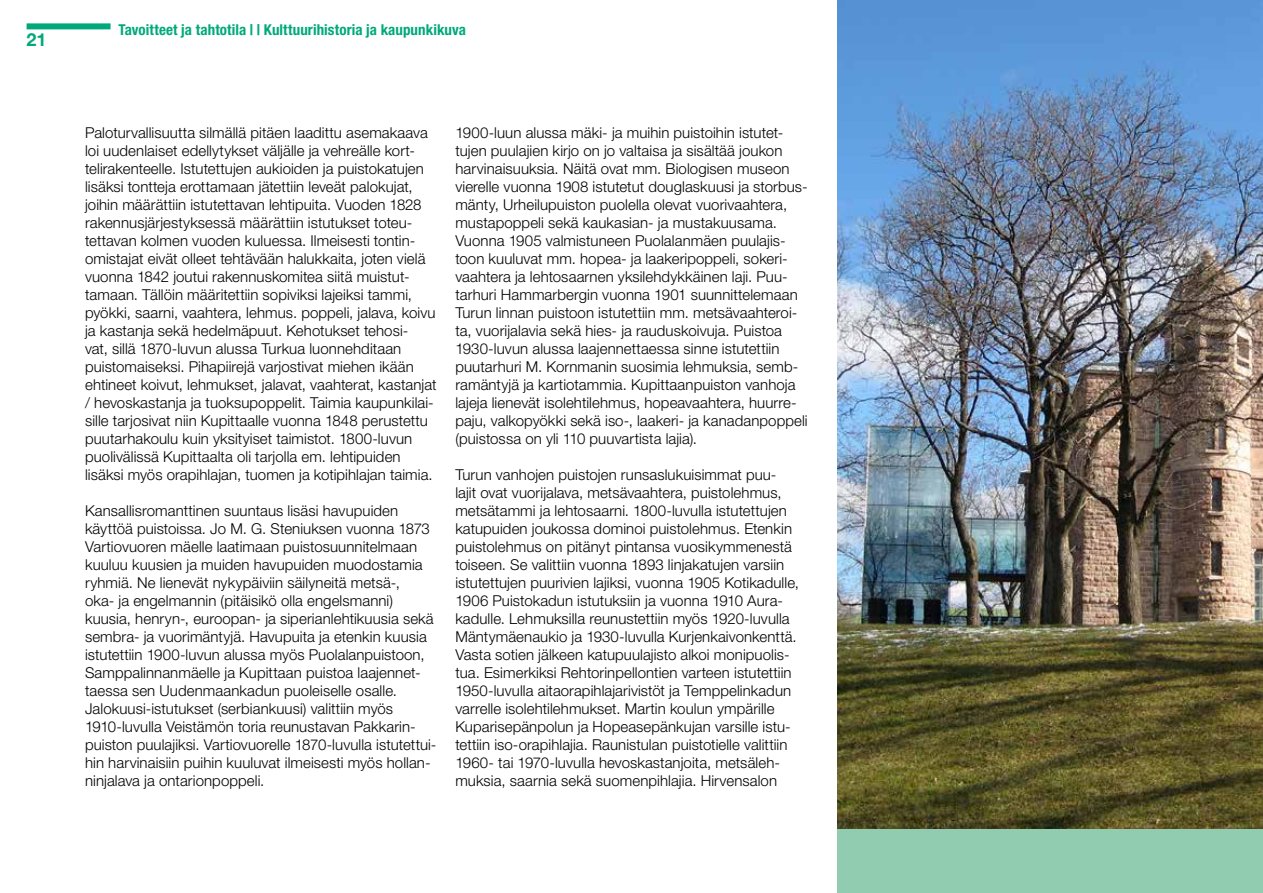
<style>
.page{position:relative;width:1263px;height:893px;background:#fff}
.page>*{position:absolute;margin:0;border:0;box-sizing:border-box;transform-origin:0 0}
.t1{font:700 18px "Helvetica Neue LT Std";color:#00a97a}
.t2{font:300 15px/18px "Helvetica Neue LT Std";letter-spacing:.005em;color:#000}
.t3{font:700 condensed 15px "Helvetica Neue LT Std";letter-spacing:.005em;color:#00a97a}
</style>
<div class="page">
<div style="left:27px;top:23px;width:84px;height:6px;background:#00a97a"></div>
<img style="left:838px;top:0;width:425px;height:829px">
<div style="left:838px;top:829px;width:425px;height:64px;background:#92ccb0"></div>
<p class="t1" style="left:27px;top:28px;width:21px">21</p>
<p class="t3" style="left:118px;top:20px;width:349px">Tavoitteet ja tahtotila | | Kulttuurihistoria ja kaupunkikuva</p>
<p class="t2" style="left:85px;top:124px;width:353px">Paloturvallisuutta silmällä pitäen laadittu asemakaava loi uudenlaiset edellytykset väljälle ja vehreälle kort&shy;telirakenteelle. Istutettujen aukioiden ja puistokatujen lisäksi tontteja erottamaan jätettiin leveät palokujat, joihin määrättiin istutettavan lehtipuita. Vuoden 1828 rakennusjärjestyksessä määrättiin istutukset toteu&shy;tettavan kolmen vuoden kuluessa. Ilmeisesti tontin&shy;omistajat eivät olleet tehtävään halukkaita, joten vielä vuonna 1842 joutui rakennuskomitea siitä muistut&shy;tamaan. Tällöin määritettiin sopiviksi lajeiksi tammi, pyökki, saarni, vaahtera, lehmus. poppeli, jalava, koivu ja kastanja sekä hedelmäpuut. Kehotukset tehosi-<br>vat, sillä 1870-luvun alussa Turkua luonnehditaan puistomaiseksi. Pihapiirejä varjostivat miehen ikään ehtineet koivut, lehmukset, jalavat, vaahterat, kastanjat / hevoskastanja ja tuoksupoppelit. Taimia kaupunkilai&shy;sille tarjosivat niin Kupittaalle vuonna 1848 perustettu puutarhakoulu kuin yksityiset taimistot. 1800-luvun puolivälissä Kupittaalta oli tarjolla em. lehtipuiden lisäksi myös orapihlajan, tuomen ja kotipihlajan taimia.</p>
<p class="t2" style="left:85px;top:502px;width:353px">Kansallisromanttinen suuntaus lisäsi havupuiden käyttöä puistoissa. Jo M. G. Steniuksen vuonna 1873<br>Vartiovuoren mäelle laatimaan puistosuunnitelmaan kuuluu kuusien ja muiden havupuiden muodostamia ryhmiä. Ne lienevät nykypäiviin säilyneitä metsä-,<br>oka- ja engelmannin (pitäisikö olla engelsmanni) kuusia, henryn-, euroopan- ja siperianlehtikuusia sekä sembra- ja vuorimäntyjä. Havupuita ja etenkin kuusia istutettiin 1900-luvun alussa myös Puolalanpuistoon, Samppalinnanmäelle ja Kupittaan puistoa laajennet&shy;taessa sen Uudenmaankadun puoleiselle osalle.<br>Jalokuusi-istutukset (serbiankuusi) valittiin myös 1910-luvulla Veistämön toria reunustavan Pakkarin&shy;puiston puulajiksi. Vartiovuorelle 1870-luvulla istutettui&shy;hin harvinaisiin puihin kuuluvat ilmeisesti myös hollan&shy;ninjalava ja ontarionpoppeli.</p>
<p class="t2" style="left:455px;top:124px;width:354px">1900-luun alussa mäki- ja muihin puistoihin istutet&shy;tujen puulajien kirjo on jo valtaisa ja sisältää joukon harvinaisuuksia. Näitä ovat mm. Biologisen museon vierelle vuonna 1908 istutetut douglaskuusi ja storbus&shy;mänty, Urheilupuiston puolella olevat vuorivaahtera, mustapoppeli sekä kaukasian- ja mustakuusama.<br>Vuonna 1905 valmistuneen Puolalanmäen puulajis&shy;toon kuuluvat mm. hopea- ja laakeripoppeli, sokeri&shy;vaahtera ja lehtosaarnen yksilehdykkäinen laji. Puu&shy;tarhuri Hammarbergin vuonna 1901 suunnittelemaan Turun linnan puistoon istutettiin mm. metsävaahteroi&shy;ta, vuorijalavia sekä hies- ja rauduskoivuja. Puistoa 1930-luvun alussa laajennettaessa sinne istutettiin puutarhuri M. Kornmanin suosimia lehmuksia, semb&shy;ramäntyjä ja kartiotammia. Kupittaanpuiston vanhoja lajeja lienevät isolehtilehmus, hopeavaahtera, huurre&shy;paju, valkopyökki sekä iso-, laakeri- ja kanadanpoppeli (puistossa on yli 110 puuvartista lajia).</p>
<p class="t2" style="left:455px;top:466px;width:345px">Turun vanhojen puistojen runsaslukuisimmat puu&shy;lajit ovat vuorijalava, metsävaahtera, puistolehmus, metsätammi ja lehtosaarni. 1800-luvulla istutettujen katupuiden joukossa dominoi puistolehmus. Etenkin puistolehmus on pitänyt pintansa vuosikymmenestä toiseen. Se valittiin vuonna 1893 linjakatujen varsiin istutettujen puurivien lajiksi, vuonna 1905 Kotikadulle, 1906 Puistokadun istutuksiin ja vuonna 1910 Aura&shy;kadulle. Lehmuksilla reunustettiin myös 1920-luvulla Mäntymäenaukio ja 1930-luvulla Kurjenkaivonkenttä.<br>Vasta sotien jälkeen katupuulajisto alkoi monipuolis&shy;tua. Esimerkiksi Rehtorinpellontien varteen istutettiin 1950-luvulla aitaorapihlajarivistöt ja Temppelinkadun varrelle isolehtilehmukset. Martin koulun ympärille Kuparisepänpolun ja Hopeasepänkujan varsille istu&shy;tettiin iso-orapihlajia. Raunistulan puistotielle valittiin 1960- tai 1970-luvulla hevoskastanjoita, metsäleh&shy;muksia, saarnia sekä suomenpihlajia. Hirvensalon</p>
</div>
